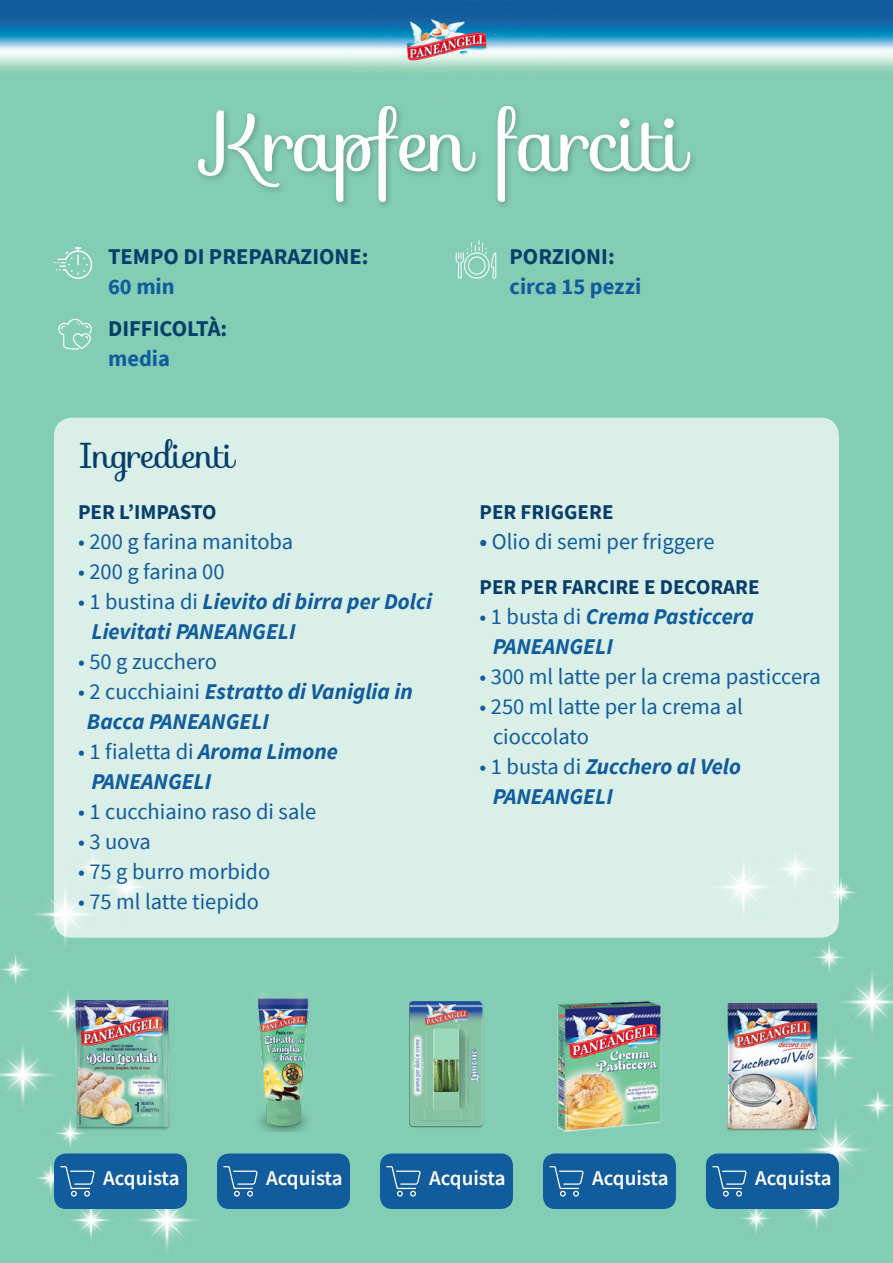
<style>
.page{position:relative;width:893px;height:1263px;background:#fff}
.page>*{position:absolute;margin:0;border:0;box-sizing:border-box;transform-origin:0 0}
.t1{font:81px "Sofia";letter-spacing:-.025em;color:#fff}
.t2{font:36px "Sofia";letter-spacing:-.025em;color:#073d6b}
.t3{font:italic 700 22.5px/30px "Source Sans Pro";color:#115c9d}
.t4{font:22.5px/30px "Source Sans Pro";color:#115c9d}
.t5{font:700 22.5px "Source Sans Pro";color:#073d6b}
.t6{font:700 22.5px "Source Sans Pro";color:#115c9d}
.t7{font:700 21px "Source Sans Pro";color:#073d6b}
.t8{font:600 21px "Source Sans Pro";color:#fff}
.s1{font-weight:400;font-style:normal}
.s2{font-weight:700}
</style>
<div class="page">
<img style="left:0;top:0;width:892px;height:1262px">
<svg style="left:455px;top:240px;width:41px;height:39px;background:#98d5c1"></svg>
<svg style="left:58px;top:319px;width:34px;height:31px"></svg>
<svg style="left:55px;top:247px;width:37px;height:32px"></svg>
<div style="left:54px;top:418px;width:784px;height:520px;background:#d9efe8;border-radius:18px"></div>
<div style="left:193px;top:101px;width:504px;height:108px;background:#2b282b;opacity:.3"></div>
<div style="left:54px;top:1154px;width:133px;height:55px;background:#115c9d;border-radius:12px"></div>
<svg style="left:60px;top:1166px;width:35px;height:31px"></svg>
<div style="left:217px;top:1154px;width:133px;height:55px;background:#115c9d;border-radius:12px"></div>
<svg style="left:223px;top:1166px;width:35px;height:31px"></svg>
<div style="left:380px;top:1154px;width:133px;height:55px;background:#115c9d;border-radius:12px"></div>
<svg style="left:386px;top:1166px;width:34px;height:31px"></svg>
<div style="left:543px;top:1154px;width:133px;height:55px;background:#115c9d;border-radius:12px"></div>
<svg style="left:549px;top:1166px;width:34px;height:31px"></svg>
<div style="left:706px;top:1154px;width:132px;height:55px;background:#115c9d;border-radius:12px"></div>
<svg style="left:712px;top:1166px;width:34px;height:31px"></svg>
<img style="left:66px;top:1000px;width:112px;height:142px">
<img style="left:231px;top:992px;width:105px;height:139px">
<img style="left:395px;top:1002px;width:103px;height:136px">
<img style="left:551px;top:1001px;width:117px;height:136px">
<img style="left:722px;top:1004px;width:100px;height:133px">
<h1 class="t1" style="left:205px;top:79px;width:484px">Krapfen farciti</h1>
<p class="t5" style="left:108px;top:242px;width:262px">TEMPO DI PREPARAZIONE:</p>
<p class="t6" style="left:108px;top:271px;width:68px">60 min</p>
<p class="t5" style="left:108px;top:313px;width:121px">DIFFICOLTÀ:</p>
<p class="t6" style="left:108px;top:343px;width:63px">media</p>
<h2 class="t2" style="left:78px;top:427px;width:158px">Ingredienti</h2>
<p class="t7" style="left:78px;top:498px;width:140px">PER L’IMPASTO</p>
<p class="t4" style="left:78px;top:526px;width:216px">• 200 g farina manitoba</p>
<p class="t4" style="left:78px;top:556px;width:148px">• 200 g farina 00</p>
<p class="t3" style="left:91px;top:586px;width:342px;text-indent:-13px"><span class="s1">• 1 bustina di</span> Lievito di birra per Dolci<br>Lievitati PANEANGELI</p>
<p class="t4" style="left:78px;top:646px;width:140px">• 50 g zucchero</p>
<p class="t3" style="left:87px;top:676px;width:327px;text-indent:-9px"><span class="s1">• 2 cucchiaini</span> Estratto di Vaniglia in<br>Bacca PANEANGELI</p>
<p class="t3" style="left:91px;top:736px;width:248px;text-indent:-13px"><span class="s1">• 1 fialetta di</span> Aroma Limone<br>PANEANGELI</p>
<p class="t4" style="left:78px;top:796px;width:240px">• 1 cucchiaino raso di sale</p>
<p class="t4" style="left:78px;top:826px;width:74px">• 3 uova</p>
<p class="t4" style="left:78px;top:856px;width:194px">• 75 g burro morbido</p>
<p class="t4" style="left:78px;top:886px;width:182px">• 75 ml latte tiepido</p>
<p class="t5" style="left:509px;top:242px;width:107px">PORZIONI:</p>
<p class="t6" style="left:509px;top:271px;width:133px">circa 15 pezzi</p>
<p class="t7" style="left:479px;top:498px;width:135px">PER FRIGGERE</p>
<p class="t4" style="left:479px;top:526px;width:237px"><span class="s2">•</span> Olio di semi per friggere</p>
<p class="t7" style="left:479px;top:573px;width:281px">PER PER FARCIRE E DECORARE</p>
<p class="t3" style="left:493px;top:601px;width:262px;text-indent:-13px"><span class="s1">• 1 busta di</span> Crema Pasticcera<br>PANEANGELI</p>
<p class="t4" style="left:479px;top:661px;width:343px">• 300 ml latte per la crema pasticcera</p>
<p class="t4" style="left:493px;top:691px;width:251px;text-indent:-14px">• 250 ml latte per la crema al cioccolato</p>
<p class="t3" style="left:493px;top:751px;width:250px;text-indent:-13px"><span class="s1">• 1 busta di</span> Zucchero al Velo<br>PANEANGELI</p>
<p class="t8" style="left:103px;top:1165px;width:78px">Acquista</p>
<p class="t8" style="left:266px;top:1165px;width:78px">Acquista</p>
<p class="t8" style="left:429px;top:1165px;width:78px">Acquista</p>
<p class="t8" style="left:592px;top:1165px;width:78px">Acquista</p>
<p class="t8" style="left:755px;top:1165px;width:78px">Acquista</p>
</div>
